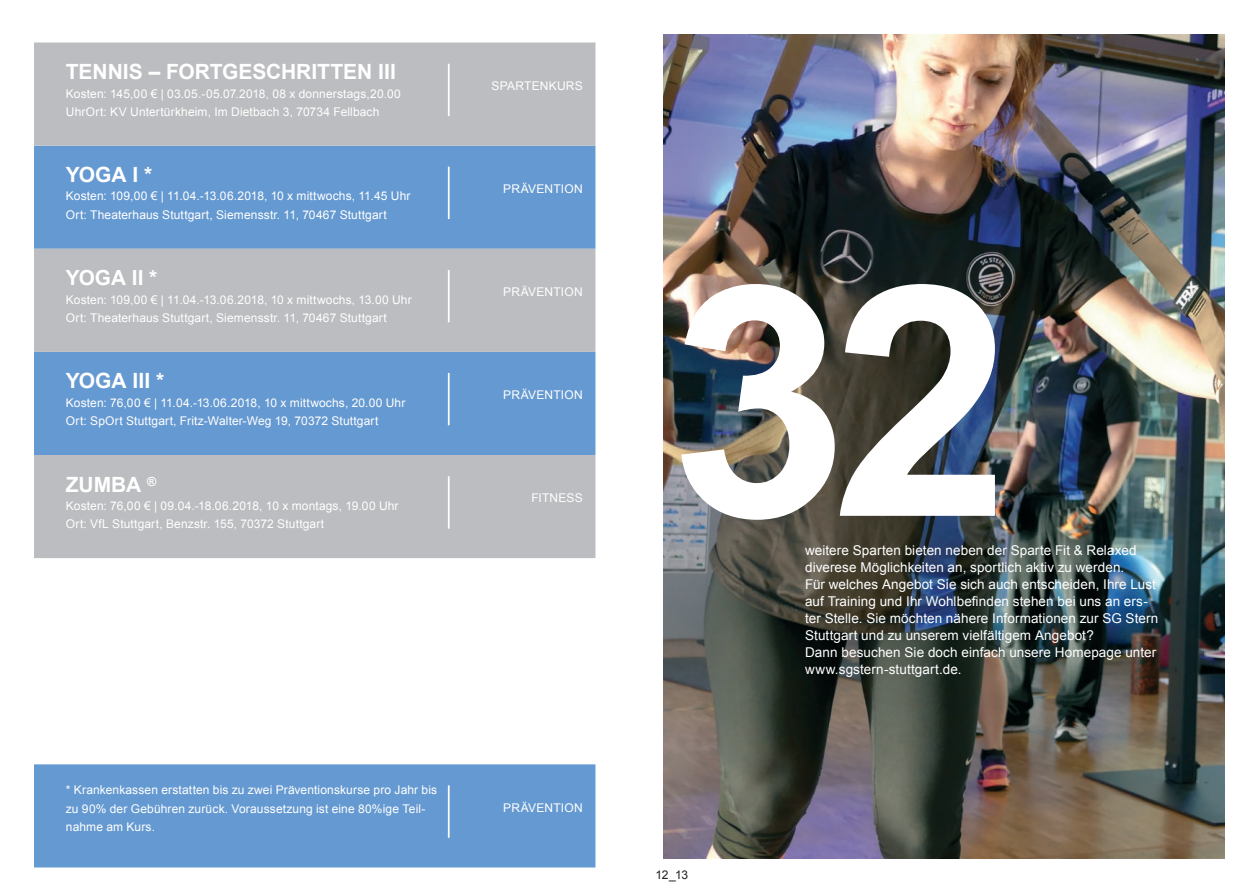
<style>
.page{position:relative;width:1259px;height:893px;background:#fff}
.page>*{position:absolute;margin:0;border:0;box-sizing:border-box;transform-origin:0 0}
.t1{font:700 322.5px "Arial";color:#fff}
.t2{font:700 21px "Arial";color:#fff}
.t3{font:700 20.7px "Arial";letter-spacing:-.005em;color:#fff}
.t4{font:13.5px/17px "Arial";letter-spacing:.005em;color:#fff}
.t5{font:12px/18.5px "Arial";letter-spacing:.01em;color:#fff}
.t6{font:12px "Arial";color:#231f20}
</style>
<div class="page">
<div style="left:34px;top:146px;width:561px;height:103px;background:#6599d1"></div>
<div style="left:34px;top:352px;width:561px;height:103px;background:#6599d1"></div>
<div style="left:34px;top:764px;width:561px;height:103px;background:#6599d1"></div>
<div style="left:34px;top:43px;width:561px;height:103px;background:#bcbdc0"></div>
<div style="left:34px;top:249px;width:561px;height:103px;background:#bcbdc0"></div>
<div style="left:34px;top:455px;width:561px;height:103px;background:#bcbdc0"></div>
<hr style="left:448px;top:64px;width:1px;height:52px;background:#fff">
<hr style="left:448px;top:270px;width:1px;height:52px;background:#fff">
<hr style="left:448px;top:476px;width:1px;height:53px;background:#fff">
<hr style="left:448px;top:167px;width:1px;height:52px;background:#fff">
<hr style="left:448px;top:373px;width:1px;height:52px;background:#fff">
<hr style="left:448px;top:785px;width:1px;height:53px;background:#fff">
<img style="left:663px;top:34px;width:562px;height:825px">
<h2 class="t2" style="left:66px;top:58px;width:332px">TENNIS – FORTGESCHRITTEN III</h2>
<p class="t5" style="left:66px;top:84px;width:336px">Kosten: 145,00 € | 03.05.-05.07.2018, 08 x donnerstags,20.00<br>UhrOrt: KV Untertürkheim, Im Dietbach 3, 70734 Fellbach</p>
<h2 class="t2" style="left:66px;top:161px;width:88px">YOGA I *</h2>
<p class="t5" style="left:66px;top:187px;width:346px">Kosten: 109,00 € | 11.04.-13.06.2018, 10 x mittwochs, 11.45 Uhr<br>Ort: Theaterhaus Stuttgart, Siemensstr. 11, 70467 Stuttgart</p>
<h3 class="t3" style="left:66px;top:264px;width:93px">YOGA II *</h3>
<p class="t5" style="left:66px;top:290px;width:347px">Kosten: 109,00 € | 11.04.-13.06.2018, 10 x mittwochs, 13.00 Uhr<br>Ort: Theaterhaus Stuttgart, Siemensstr. 11, 70467 Stuttgart</p>
<h2 class="t2" style="left:66px;top:367px;width:100px">YOGA III *</h2>
<p class="t5" style="left:66px;top:393px;width:341px">Kosten: 76,00 € | 11.04.-13.06.2018, 10 x mittwochs, 20.00 Uhr<br>Ort: SpOrt Stuttgart, Fritz-Walter-Weg 19, 70372 Stuttgart</p>
<h2 class="t2" style="left:66px;top:470px;width:92px">ZUMBA <sup>®</sup></h2>
<p class="t5" style="left:66px;top:497px;width:334px">Kosten: 76,00 € | 09.04.-18.06.2018, 10 x montags, 19.00 Uhr<br>Ort: VfL Stuttgart, Benzstr. 155, 70372 Stuttgart</p>
<p class="t5" style="left:491px;top:77px;width:93px">SPARTENKURS</p>
<p class="t5" style="left:503px;top:180px;width:81px">PRÄVENTION</p>
<p class="t5" style="left:503px;top:283px;width:81px">PRÄVENTION</p>
<p class="t5" style="left:503px;top:386px;width:81px">PRÄVENTION</p>
<p class="t5" style="left:531px;top:489px;width:53px">FITNESS</p>
<p class="t5" style="left:66px;top:781px;width:373px">* Krankenkassen erstatten bis zu zwei Präventionskurse pro Jahr bis zu 90% der Gebühren zurück. Voraussetzung ist eine 80%ige Teil&shy;nahme am Kurs.</p>
<p class="t5" style="left:503px;top:798px;width:81px">PRÄVENTION</p>
<h1 class="t1" style="left:669px;top:187px;width:343px">32</h1>
<p class="t4" style="left:805px;top:542px;width:355px">weitere Sparten bieten neben der Sparte Fit &amp; Relaxed diverese Möglichkeiten an, sportlich aktiv zu werden.<br>Für welches Angebot Sie sich auch entscheiden, Ihre Lust auf Training und Ihr Wohlbefinden stehen bei uns an ers&shy;ter Stelle. Sie möchten nähere Informationen zur SG Stern Stuttgart und zu unserem vielfältigem Angebot?<br>Dann besuchen Sie doch einfach unsere Homepage unter www.sgstern-stuttgart.de.</p>
<p class="t6" style="left:655px;top:866px;width:34px">12_13</p>
</div>
